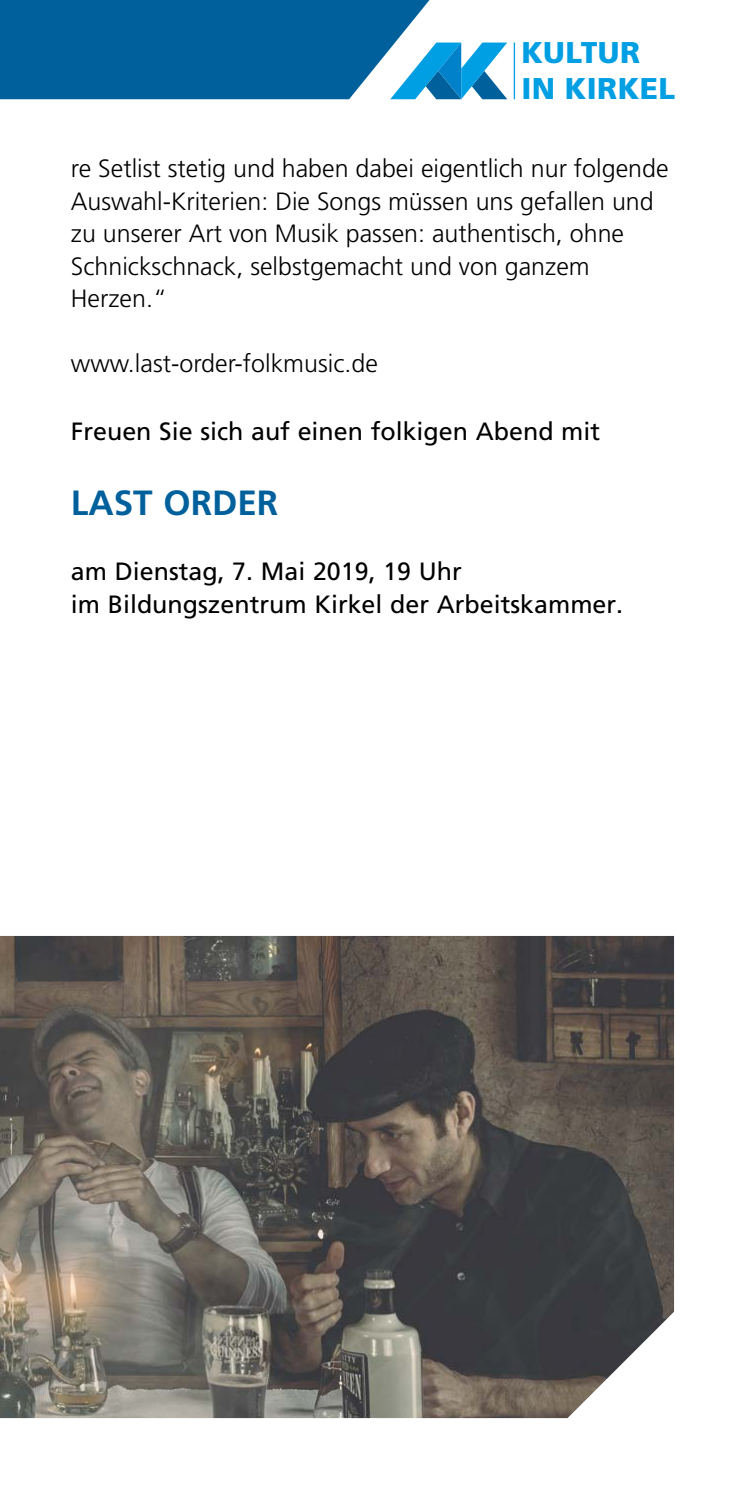
<style>
.page{position:relative;width:745px;height:1489px;background:#fff}
.page>*{position:absolute;margin:0;border:0;box-sizing:border-box;transform-origin:0 0}
.t1{font:700 35px "Frutiger";color:#00609c}
.t2{font:900 30px/36.5px "Frutiger";letter-spacing:.015em;color:#009fe3}
.t3{font:300 25px/32.5px "Frutiger";color:#000}
.t4{font:25px/32.5px "Frutiger";color:#000}
</style>
<div class="page">
<hr style="left:513px;top:43px;width:1px;height:56px;background:#009fe3">
<svg style="left:0;top:0;width:507px;height:99px;background:#257bae"></svg>
<img style="left:0;top:935px;width:673px;height:482px">
<p class="t2" style="left:521px;top:34px;width:155px">KULTUR<br>IN KIRKEL</p>
<p class="t3" style="left:71px;top:152px;width:598px">re Setlist stetig und haben dabei eigentlich nur folgende Auswahl-Kriterien: Die Songs müssen uns gefallen und zu unserer Art von Musik passen: authentisch, ohne Schnickschnack, selbstgemacht und von ganzem Herzen.“</p>
<p class="t3" style="left:71px;top:347px;width:308px">www.last-order-folkmusic.de</p>
<p class="t4" style="left:71px;top:415px;width:530px">Freuen Sie sich auf einen folkigen Abend mit</p>
<h1 class="t1" style="left:71px;top:482px;width:209px">LAST ORDER</h1>
<p class="t4" style="left:71px;top:555px;width:553px">am Dienstag, 7. Mai 2019, 19 Uhr<br>im Bildungszentrum Kirkel der Arbeitskammer.</p>
</div>
